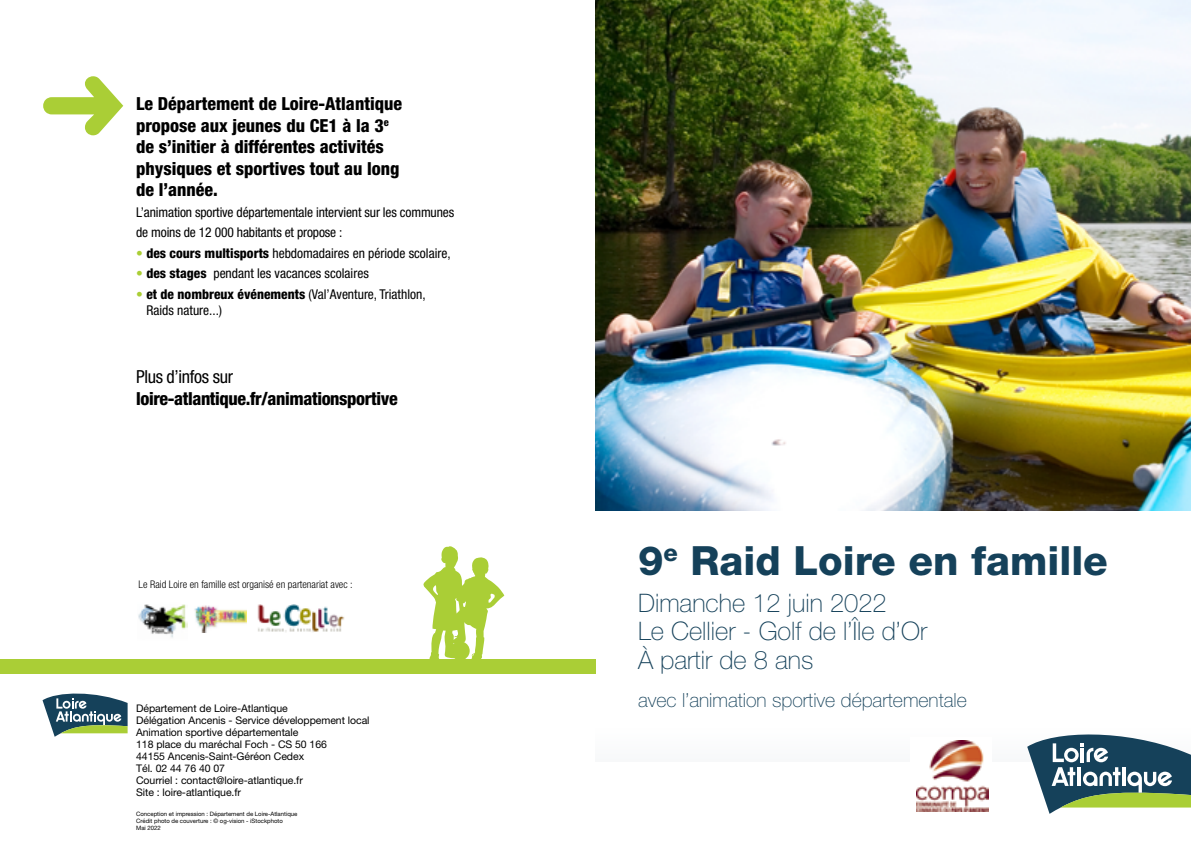
<style>
.page{position:relative;width:1191px;height:851px;background:#fff}
.page>*{position:absolute;margin:0;border:0;box-sizing:border-box;transform-origin:0 0}
.t1{font:800 40.35px "Helvetica Neue LT";color:#15415a}
.t2{font:100 25.5px/28.5px "Helvetica Neue LT";color:#15415a}
.t3{font:100 19.5px "Helvetica Neue LT";color:#15415a}
.t4{font:800 condensed 18px/21.6px "Helvetica Neue LT";color:#000}
.t5{font:800 condensed 18px "Helvetica Neue LT";letter-spacing:-.02em;color:#000}
.t6{font:condensed 18px "Helvetica Neue LT";letter-spacing:-.02em;color:#000}
.t7{font:condensed 13.5px/20.4px "Helvetica Neue LT";color:#000}
.t8{font:10.5px/12px "Helvetica Neue LT";letter-spacing:-.005em;color:#000}
.t9{font:300 condensed 10.5px "Helvetica Neue LT";color:#000}
.t10{font:6px/6.8px "Helvetica Neue LT";color:#000}
.s1{font-weight:800;color:#aace36}
.s2{font-weight:800}
</style>
<div class="page">
<div style="left:595px;top:728px;width:596px;height:122px;background:#fbfcfc"></div>
<img style="left:595px;top:0;width:596px;height:510px">
<div style="left:596px;top:762px;width:595px;height:88px;background:#fff"></div>
<svg style="left:1027px;top:734px;width:164px;height:79px"></svg>
<img style="left:138px;top:604px;width:50px;height:34px">
<img style="left:194px;top:605px;width:52px;height:27px">
<img style="left:257px;top:604px;width:88px;height:28px">
<svg style="left:916px;top:787px;width:73px;height:25px"></svg>
<img style="left:916px;top:740px;width:72px;height:70px">
<div style="left:0;top:659px;width:595px;height:15px;background:#aace36"></div>
<svg style="left:43px;top:693px;width:85px;height:43px"></svg>
<svg style="left:423px;top:546px;width:81px;height:113px"></svg>
<h3 class="t4" style="left:136px;top:92px;width:267px">Le Département de Loire-Atlantique propose aux jeunes du CE1 à la 3<sup>e </sup>de s’initier à différentes activités physiques et sportives tout au long de l’année.</h3>
<p class="t7" style="left:136px;top:202px;width:320px">L’animation sportive départementale intervient sur les communes de moins de 12 000 habitants et propose :</p>
<p class="t7" style="left:136px;top:243px;width:316px"><span class="s1">•</span> <span class="s2">des cours multisports</span> hebdomadaires en période scolaire,</p>
<p class="t7" style="left:136px;top:263px;width:234px"><span class="s1">•</span> <span class="s2">des stages</span> pendant les vacances scolaires</p>
<p class="t7" style="left:146px;top:286px;width:281px;line-height:16.2px;text-indent:-10px"><span class="s1">•</span> <span class="s2">et de nombreux événements</span> (Val’Aventure, Triathlon,<br>Raids nature...)</p>
<h3 class="t6" style="left:136px;top:366px;width:98px">Plus d’infos sur</h3>
<h3 class="t5" style="left:136px;top:387px;width:263px">loire-atlantique.fr/animationsportive</h3>
<p class="t9" style="left:139px;top:578px;width:215px">Le Raid Loire en famille est organisé en partenariat avec :</p>
<p class="t8" style="left:136px;top:702px;width:235px">Département de Loire-Atlantique<br>Délégation Ancenis - Service développement local Animation sportive départementale<br>118 place du maréchal Foch - CS 50 166<br>44155 Ancenis-Saint-Géréon Cedex<br>Tél. 02 44 76 40 07<br>Courriel : contact@loire-atlantique.fr<br>Site : loire-atlantique.fr</p>
<p class="t10" style="left:136px;top:810px;width:163px">Conception et impression : Département de Loire-Atlantique<br>Crédit photo de couverture : © og-vision - iStockphoto<br>Mai 2022</p>
<h1 class="t1" style="left:638px;top:536px;width:471px">9<sup>e</sup> Raid Loire en famille</h1>
<h2 class="t2" style="left:638px;top:588px;width:290px">Dimanche 12 juin 2022<br>Le Cellier - Golf de l’Île d’Or<br>À partir de 8 ans</h2>
<h3 class="t3" style="left:638px;top:688px;width:330px">avec l’animation sportive départementale</h3>
</div>
